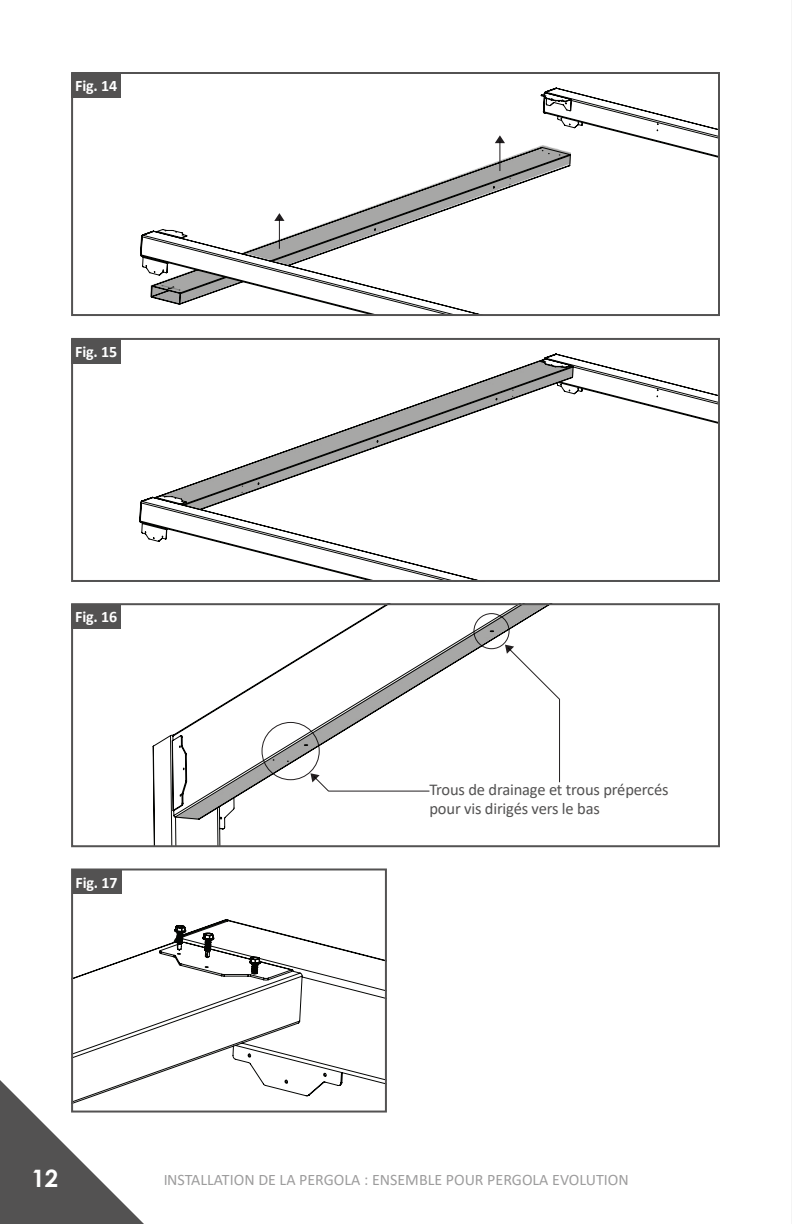
<style>
.page{position:relative;width:792px;height:1224px;background:#fff}
.page>*{position:absolute;margin:0;border:0;box-sizing:border-box;transform-origin:0 0}
.t1{font:700 24px "Century Gothic";color:#fff}
.t2{font:16.4px/19.8px "Calibri";letter-spacing:-.01em;color:#535252}
.t3{font:16px "Calibri";color:#3a393a}
.t4{font:700 16px "Calibri";letter-spacing:-.01em;color:#fff}
</style>
<div class="page">
<svg style="left:0;top:1080px;width:144px;height:144px"></svg>
<hr style="left:791px;top:0;width:1px;height:1224px;background:#231f20">
<svg style="left:74px;top:919px;width:310px;height:191px"></svg>
<svg style="left:139px;top:353px;width:578px;height:226px"></svg>
<svg style="left:140px;top:87px;width:577px;height:226px"></svg>
<svg style="left:162px;top:285px;width:18px;height:5px"></svg>
<div style="left:71px;top:72px;width:649px;height:244px;border:2px solid #535252"></div>
<div style="left:71px;top:73px;width:50px;height:25px;background:#535252"></div>
<div style="left:71px;top:338px;width:649px;height:244px;border:2px solid #535252"></div>
<div style="left:71px;top:339px;width:50px;height:24px;background:#535252"></div>
<svg style="left:152px;top:606px;width:408px;height:238px"></svg>
<div style="left:71px;top:603px;width:649px;height:244px;border:2px solid #535252"></div>
<div style="left:71px;top:604px;width:50px;height:25px;background:#535252"></div>
<svg style="left:310px;top:773px;width:19px;height:19px"></svg>
<hr style="left:328px;top:791px;width:101px;height:1px;background:#231f20">
<svg style="left:505px;top:645px;width:55px;height:55px"></svg>
<div style="left:262px;top:722px;width:58px;height:58px;border:1px solid #231f20;border-radius:50%"></div>
<div style="left:473px;top:613px;width:37px;height:36px;border:1px solid #231f20;border-radius:50%"></div>
<hr style="left:559px;top:699px;width:1px;height:83px;background:#231f20">
<div style="left:71px;top:869px;width:316px;height:244px;border:2px solid #535252"></div>
<div style="left:72px;top:869px;width:49px;height:25px;background:#535252"></div>
<svg style="left:495px;top:135px;width:10px;height:8px"></svg>
<hr style="left:499px;top:141px;width:1px;height:30px;background:#211d1f">
<svg style="left:274px;top:213px;width:11px;height:8px"></svg>
<hr style="left:279px;top:219px;width:1px;height:30px;background:#211d1f">
<p class="t4" style="left:75px;top:75px;width:44px">Fig. 14</p>
<p class="t4" style="left:75px;top:340px;width:44px">Fig. 15</p>
<p class="t4" style="left:75px;top:606px;width:44px">Fig. 16</p>
<p class="t4" style="left:76px;top:871px;width:44px">Fig. 17</p>
<p class="t2" style="left:429px;top:779px;width:241px">Trous de drainage et trous prépercés pour vis dirigés vers le bas</p>
<h1 class="t1" style="left:31px;top:1160px;width:28px">12</h1>
<p class="t3" style="left:163px;top:1168px;width:467px">INSTALLATION DE LA PERGOLA : ENSEMBLE POUR PERGOLA EVOLUTION</p>
</div>
